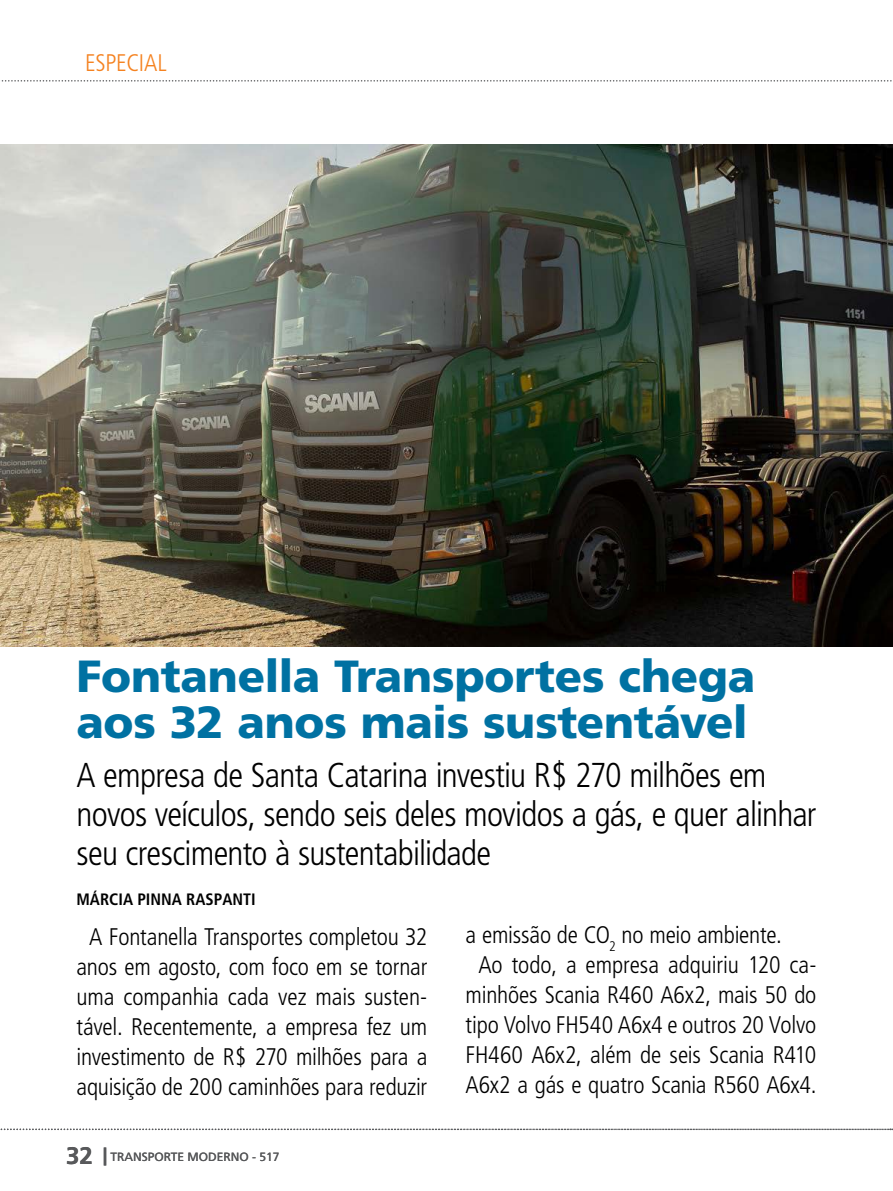
<style>
.page{position:relative;width:893px;height:1191px;background:#fff}
.page>*{position:absolute;margin:0;border:0;box-sizing:border-box;transform-origin:0 0}
.t1{font:900 45px/46.5px "Frutiger";letter-spacing:-.005em;color:#0071a2}
.t2{font:300 condensed 34.5px/39px "Frutiger";letter-spacing:-.02em;color:#000}
.t3{font:300 condensed 24px/30px "Frutiger";letter-spacing:-.01em;color:#000;text-align:center}
.t4{font:300 condensed 24px "Frutiger";letter-spacing:-.01em;color:#f58220}
.t5{font:700 24px "Frutiger";color:#58595b}
.t6{font:700 condensed 16.5px "Frutiger";color:#000}
.t7{font:12px "Frutiger";color:#58595b}
.s1{font-weight:900;font-size:18px}
</style>
<div class="page">
<svg style="left:0;top:1128px;width:893px;height:2px"></svg>
<img style="left:0;top:145px;width:893px;height:501px">
<svg style="left:1px;top:80px;width:891px;height:2px"></svg>
<p class="t4" style="left:85px;top:49px;width:83px">ESPECIAL</p>
<h1 class="t1" style="left:77px;top:653px;width:680px">Fontanella Transportes chega aos 32 anos mais sustentável</h1>
<h2 class="t2" style="left:77px;top:755px;width:741px">A empresa de Santa Catarina investiu R$ 270 milhões em novos veículos, sendo seis deles movidos a gás, e quer alinhar seu crescimento à sustentabilidade</h2>
<p class="t6" style="left:77px;top:889px;width:181px">MÁRCIA PINNA RASPANTI</p>
<p class="t3" style="left:77px;top:922px;width:352px">A Fontanella Transportes completou 32 anos em agosto, com foco em se tornar uma companhia cada vez mais susten&shy;tável. Recentemente, a empresa fez um investimento de R$ 270 milhões para a aquisição de 200 caminhões para reduzir</p>
<p class="t5" style="left:66px;top:1141px;width:42px">32 <span class="s1">|</span></p>
<p class="t7" style="left:110px;top:1149px;width:171px">TRANSPORTE MODERNO - 517</p>
<p class="t3" style="left:466px;top:920px;width:318px">a emissão de CO<sub>2</sub> no meio ambiente.</p>
<p class="t3" style="left:478px;top:950px;width:340px">Ao todo, a empresa adquiriu 120 ca-</p>
<p class="t3" style="left:466px;top:980px;width:352px">minhões Scania R460 A6x2, mais 50 do</p>
<p class="t3" style="left:466px;top:1010px;width:352px">tipo Volvo FH540 A6x4 e outros 20 Volvo</p>
<p class="t3" style="left:466px;top:1040px;width:352px">FH460 A6x2, além de seis Scania R410</p>
<p class="t3" style="left:466px;top:1070px;width:352px">A6x2 a gás e quatro Scania R560 A6x4.</p>
</div>
